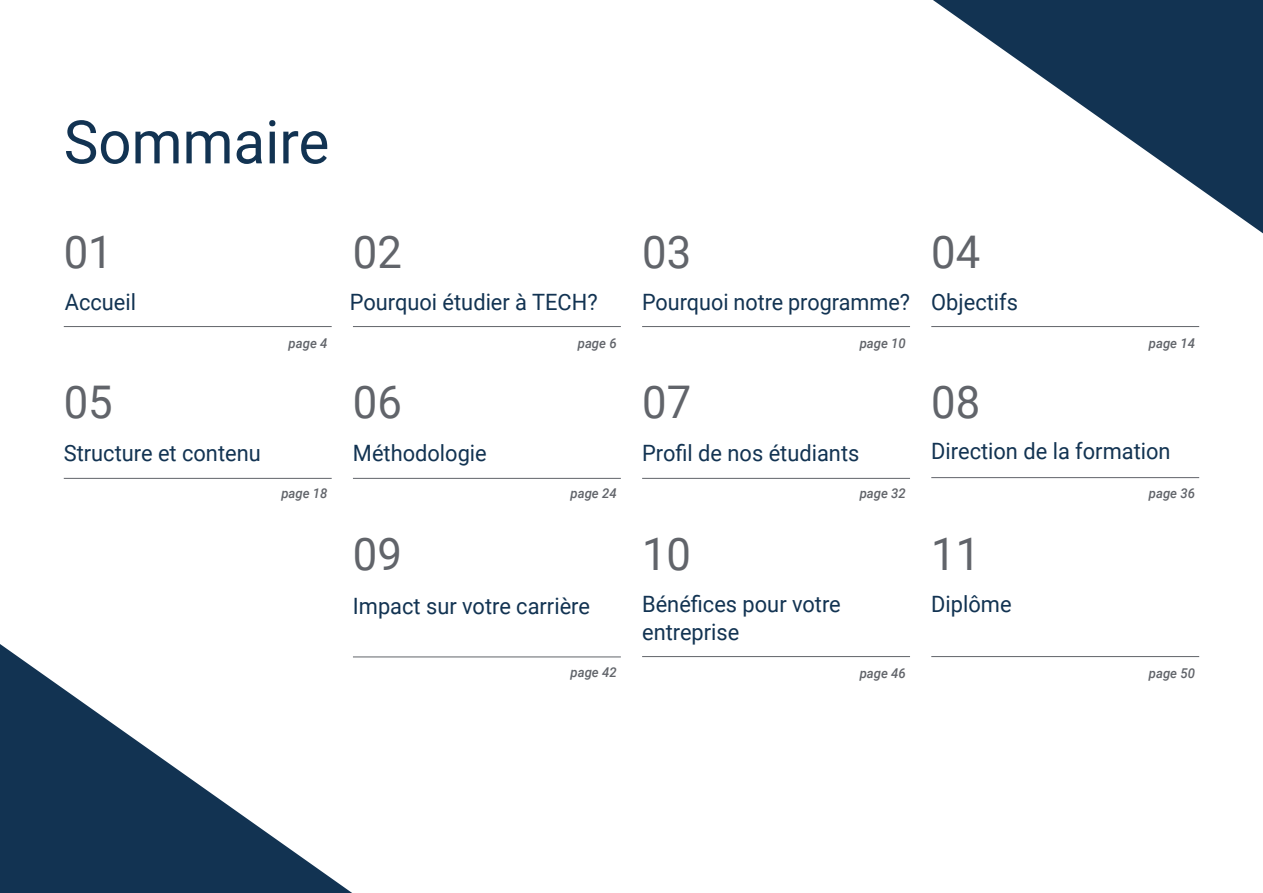
<style>
.page{position:relative;width:1263px;height:893px;background:#fff}
.page>*{position:absolute;margin:0;border:0;box-sizing:border-box;transform-origin:0 0}
.t1{font:60px "Roboto";color:#123352}
.t2{font:45px "Roboto";color:#61646a}
.t3{font:22.5px/28.5px "Roboto";color:#123352}
.t4{font:22.5px "Roboto";color:#123352;scale:.96 1}
.t5{font:italic 500 13.5px "Roboto";color:#61646a}
</style>
<div class="page">
<hr style="left:64px;top:326px;width:268px;height:1px;background:#61646a">
<hr style="left:64px;top:478px;width:268px;height:1px;background:#61646a">
<hr style="left:931px;top:477px;width:268px;height:1px;background:#61646a">
<hr style="left:353px;top:326px;width:268px;height:1px;background:#61646a">
<hr style="left:353px;top:478px;width:268px;height:1px;background:#61646a">
<hr style="left:353px;top:657px;width:268px;height:1px;background:#61646a">
<hr style="left:642px;top:326px;width:268px;height:1px;background:#61646a">
<hr style="left:642px;top:478px;width:268px;height:1px;background:#61646a">
<hr style="left:931px;top:326px;width:268px;height:1px;background:#61646a">
<svg style="left:0;top:644px;width:352px;height:249px"></svg>
<svg style="left:933px;top:0;width:330px;height:233px"></svg>
<hr style="left:642px;top:656px;width:268px;height:1px;background:#61646a">
<hr style="left:931px;top:656px;width:268px;height:1px;background:#61646a">
<h1 class="t1" style="left:64px;top:100px;width:267px">Sommaire</h1>
<h2 class="t2" style="left:64px;top:220px;width:51px">01</h2>
<h2 class="t2" style="left:353px;top:220px;width:51px">02</h2>
<h2 class="t2" style="left:642px;top:220px;width:51px">03</h2>
<h2 class="t2" style="left:931px;top:220px;width:51px">04</h2>
<p class="t3" style="left:65px;top:287px;width:73px">Accueil</p>
<p class="t3" style="left:931px;top:287px;width:88px">Objectifs</p>
<p class="t3" style="left:350px;top:287px;width:249px">Pourquoi étudier à TECH?</p>
<p class="t4" style="left:642px;top:286px;width:280px">Pourquoi notre programme?</p>
<p class="t5" style="left:289px;top:333px;width:40px">page 4</p>
<p class="t5" style="left:578px;top:333px;width:40px">page 6</p>
<p class="t5" style="left:860px;top:333px;width:48px">page 10</p>
<h2 class="t2" style="left:64px;top:371px;width:51px">05</h2>
<h2 class="t2" style="left:931px;top:370px;width:51px">08</h2>
<h2 class="t2" style="left:353px;top:371px;width:51px">06</h2>
<h2 class="t2" style="left:642px;top:371px;width:51px">07</h2>
<p class="t5" style="left:1149px;top:333px;width:48px">page 14</p>
<p class="t3" style="left:64px;top:437px;width:198px">Structure et contenu</p>
<p class="t3" style="left:353px;top:437px;width:135px">Méthodologie</p>
<p class="t3" style="left:642px;top:437px;width:219px">Profil de nos étudiants</p>
<p class="t3" style="left:931px;top:436px;width:241px">Direction de la formation</p>
<p class="t5" style="left:281px;top:484px;width:48px">page 18</p>
<p class="t5" style="left:1149px;top:483px;width:48px">page 36</p>
<p class="t5" style="left:860px;top:484px;width:48px">page 32</p>
<p class="t5" style="left:570px;top:484px;width:48px">page 24</p>
<h2 class="t2" style="left:353px;top:522px;width:51px">09</h2>
<p class="t3" style="left:353px;top:591px;width:238px">Impact sur votre carrière</p>
<p class="t5" style="left:570px;top:663px;width:48px">page 42</p>
<h2 class="t2" style="left:642px;top:522px;width:51px">10</h2>
<h2 class="t2" style="left:931px;top:522px;width:51px">11</h2>
<p class="t3" style="left:642px;top:588px;width:200px">Bénéfices pour votre entreprise</p>
<p class="t3" style="left:931px;top:588px;width:82px">Diplôme</p>
<p class="t5" style="left:860px;top:663px;width:48px">page 46</p>
<p class="t5" style="left:1149px;top:663px;width:48px">page 50</p>
</div>
